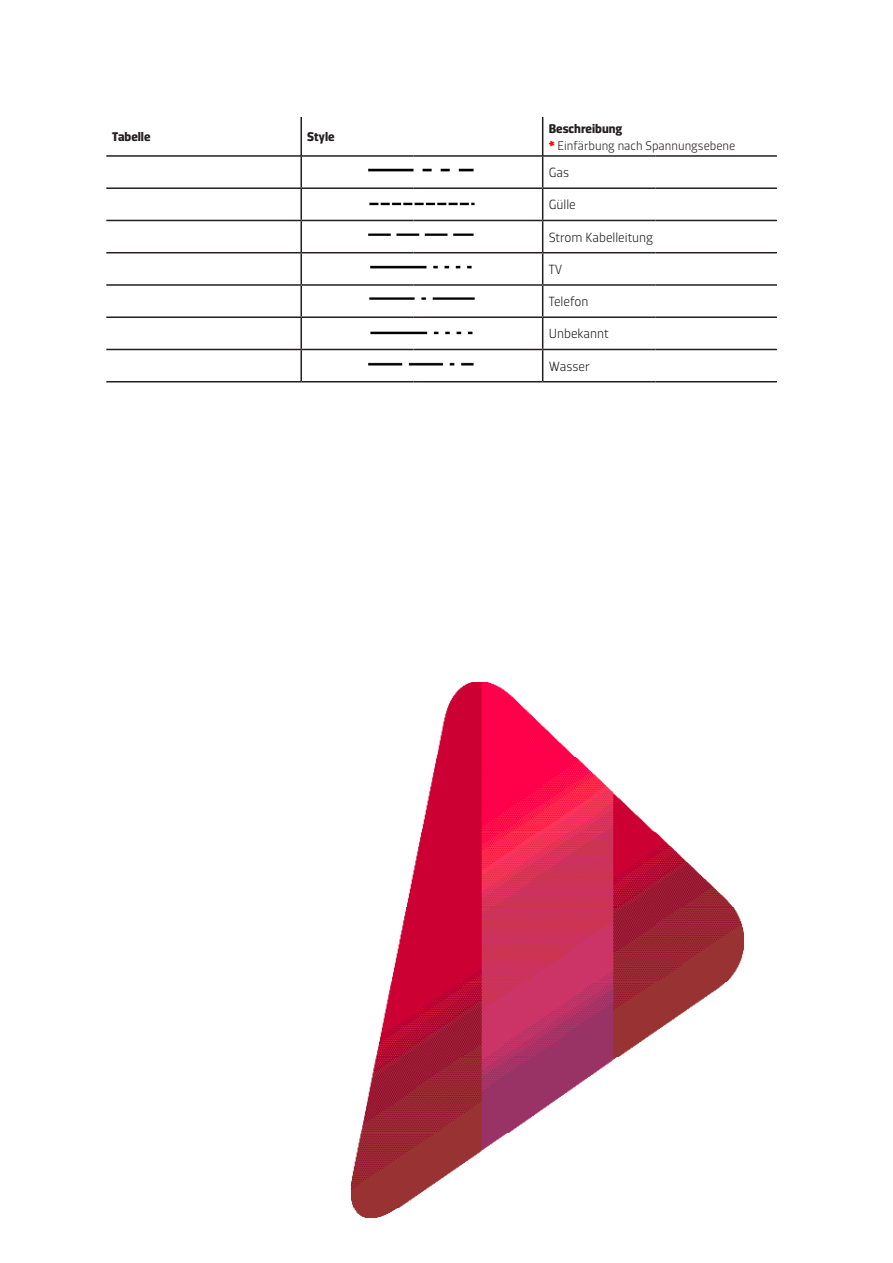
<style>
.page{position:relative;width:893px;height:1263px;background:#fff}
.page>*{position:absolute;margin:0;border:0;box-sizing:border-box;transform-origin:0 0}
.t1{font:300 13.5px "Dic Sans";color:#231f20}
.t2{font:300 12.75px "Dic Sans";color:#231f20}
.t3{font:700 12.75px "Dic Sans";color:#231f20}
.s1{font-weight:700;color:#f00}
</style>
<div class="page">
<hr style="left:300px;top:157px;width:2px;height:30px;background:#231f20">
<hr style="left:542px;top:157px;width:1px;height:30px;background:#231f20">
<hr style="left:300px;top:189px;width:2px;height:31px;background:#231f20">
<hr style="left:542px;top:189px;width:1px;height:31px;background:#231f20">
<hr style="left:300px;top:221px;width:2px;height:31px;background:#231f20">
<hr style="left:542px;top:221px;width:1px;height:31px;background:#231f20">
<hr style="left:300px;top:253px;width:2px;height:31px;background:#231f20">
<hr style="left:542px;top:253px;width:1px;height:31px;background:#231f20">
<hr style="left:300px;top:286px;width:2px;height:30px;background:#231f20">
<hr style="left:542px;top:286px;width:1px;height:30px;background:#231f20">
<hr style="left:300px;top:318px;width:2px;height:31px;background:#231f20">
<hr style="left:542px;top:318px;width:1px;height:31px;background:#231f20">
<hr style="left:300px;top:350px;width:2px;height:31px;background:#231f20">
<hr style="left:542px;top:350px;width:1px;height:31px;background:#231f20">
<hr style="left:106px;top:381px;width:195px;height:1px;background:#231f20">
<hr style="left:301px;top:381px;width:112px;height:1px;background:#231f20">
<hr style="left:418px;top:381px;width:125px;height:1px;background:#231f20">
<hr style="left:543px;top:381px;width:108px;height:1px;background:#231f20">
<hr style="left:656px;top:381px;width:121px;height:1px;background:#231f20">
<hr style="left:106px;top:155px;width:195px;height:2px;background:#231f20">
<hr style="left:301px;top:155px;width:112px;height:2px;background:#231f20">
<hr style="left:418px;top:155px;width:125px;height:2px;background:#231f20">
<hr style="left:543px;top:155px;width:108px;height:2px;background:#231f20">
<hr style="left:656px;top:155px;width:121px;height:2px;background:#231f20">
<hr style="left:106px;top:187px;width:195px;height:2px;background:#231f20">
<hr style="left:301px;top:187px;width:112px;height:2px;background:#231f20">
<hr style="left:418px;top:187px;width:125px;height:2px;background:#231f20">
<hr style="left:543px;top:187px;width:108px;height:2px;background:#231f20">
<hr style="left:656px;top:187px;width:121px;height:2px;background:#231f20">
<hr style="left:106px;top:220px;width:195px;height:1px;background:#231f20">
<hr style="left:301px;top:220px;width:112px;height:1px;background:#231f20">
<hr style="left:418px;top:220px;width:125px;height:1px;background:#231f20">
<hr style="left:543px;top:220px;width:108px;height:1px;background:#231f20">
<hr style="left:656px;top:220px;width:121px;height:1px;background:#231f20">
<hr style="left:106px;top:252px;width:195px;height:1px;background:#231f20">
<hr style="left:301px;top:252px;width:112px;height:1px;background:#231f20">
<hr style="left:418px;top:252px;width:125px;height:1px;background:#231f20">
<hr style="left:543px;top:252px;width:108px;height:1px;background:#231f20">
<hr style="left:656px;top:252px;width:121px;height:1px;background:#231f20">
<hr style="left:106px;top:284px;width:195px;height:2px;background:#231f20">
<hr style="left:301px;top:284px;width:112px;height:2px;background:#231f20">
<hr style="left:418px;top:284px;width:125px;height:2px;background:#231f20">
<hr style="left:543px;top:284px;width:108px;height:2px;background:#231f20">
<hr style="left:656px;top:284px;width:121px;height:2px;background:#231f20">
<hr style="left:106px;top:316px;width:195px;height:2px;background:#231f20">
<hr style="left:301px;top:316px;width:112px;height:2px;background:#231f20">
<hr style="left:418px;top:316px;width:125px;height:2px;background:#231f20">
<hr style="left:543px;top:316px;width:108px;height:2px;background:#231f20">
<hr style="left:656px;top:316px;width:121px;height:2px;background:#231f20">
<hr style="left:106px;top:349px;width:195px;height:1px;background:#231f20">
<hr style="left:301px;top:349px;width:112px;height:1px;background:#231f20">
<hr style="left:418px;top:349px;width:125px;height:1px;background:#231f20">
<hr style="left:543px;top:349px;width:108px;height:1px;background:#231f20">
<hr style="left:656px;top:349px;width:121px;height:1px;background:#231f20">
<img style="left:368px;top:168px;width:106px;height:4px">
<img style="left:369px;top:202px;width:106px;height:4px">
<img style="left:368px;top:233px;width:106px;height:3px">
<img style="left:370px;top:265px;width:102px;height:4px">
<img style="left:369px;top:297px;width:106px;height:3px">
<img style="left:370px;top:331px;width:103px;height:4px">
<img style="left:368px;top:362px;width:106px;height:4px">
<hr style="left:300px;top:117px;width:2px;height:39px;background:#231f20">
<hr style="left:542px;top:117px;width:1px;height:39px;background:#231f20">
<img style="left:351px;top:683px;width:392px;height:534px">
<p class="t3" style="left:112px;top:128px;width:40px">Tabelle</p>
<p class="t3" style="left:307px;top:128px;width:29px">Style</p>
<p class="t3" style="left:549px;top:119px;width:75px">Beschreibung</p>
<p class="t2" style="left:549px;top:137px;width:188px"><span class="s1">*</span> Einfärbung nach Spannungsebene</p>
<p class="t1" style="left:549px;top:163px;width:22px">Gas</p>
<p class="t1" style="left:549px;top:195px;width:29px">Gülle</p>
<p class="t1" style="left:549px;top:228px;width:106px">Strom Kabelleitung</p>
<p class="t1" style="left:549px;top:260px;width:15px">TV</p>
<p class="t1" style="left:549px;top:292px;width:41px">Telefon</p>
<p class="t1" style="left:549px;top:324px;width:61px">Unbekannt</p>
<p class="t1" style="left:549px;top:357px;width:42px">Wasser</p>
</div>
